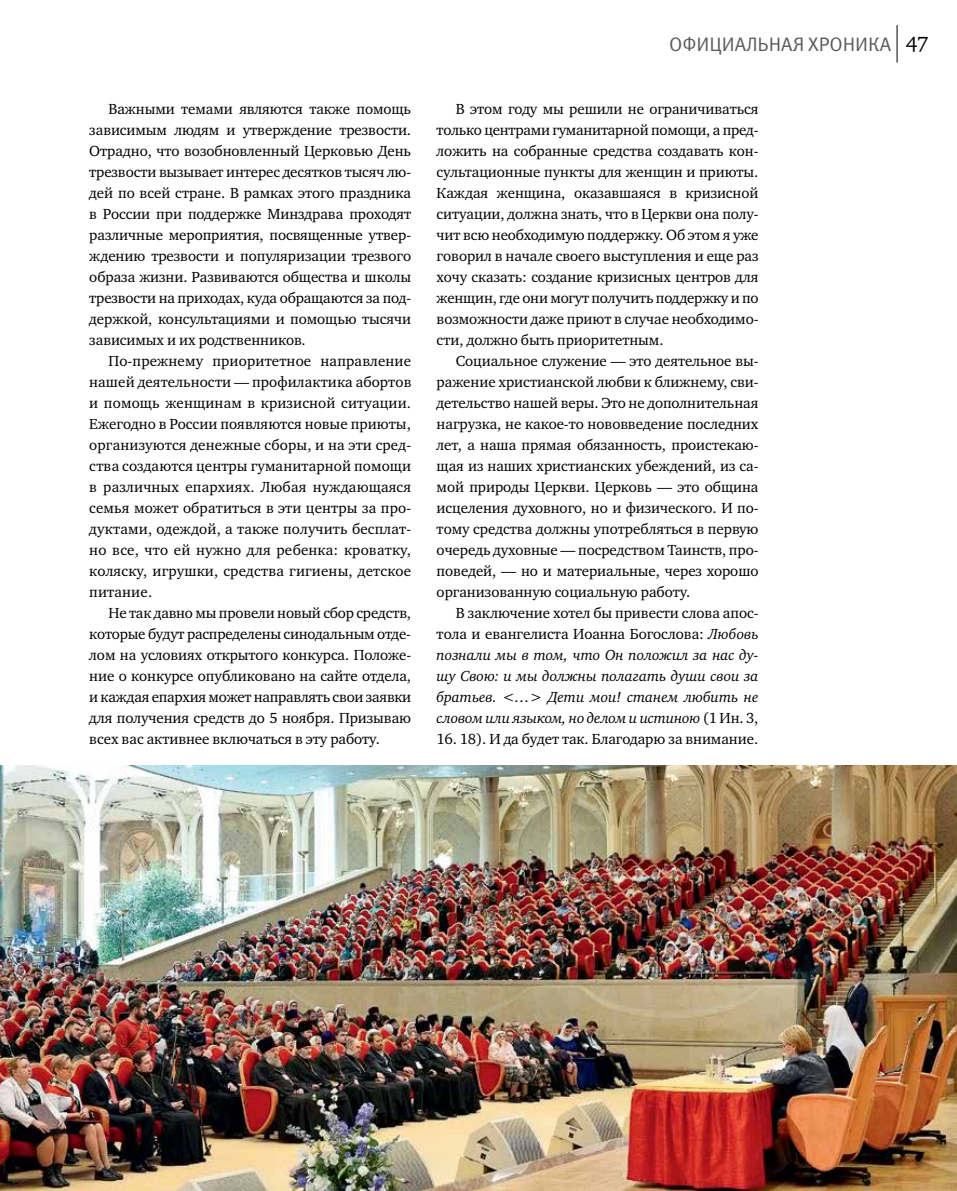
<style>
.page{position:relative;width:957px;height:1191px;background:#fff}
.page>*{position:absolute;margin:0;border:0;box-sizing:border-box;transform-origin:0 0}
.t1{font:19.5px "Meta Pro";letter-spacing:-.005em;color:#58595b}
.t2{font:15px/21px "Charter ITC";letter-spacing:-.005em;color:#000;text-align:justify}
.t3{font:italic 15px/21px "Charter ITC";letter-spacing:-.005em;color:#000;text-align:justify}
.s1{font-family:"Charter ITC";font-size:21px;color:#000}
.s2{font-style:normal}
</style>
<div class="page">
<hr style="left:896px;top:25px;width:1px;height:38px;background:#000">
<img style="left:0;top:765px;width:957px;height:426px">
<p class="t2" style="left:89px;top:98px;width:323px;text-indent:19px">Важными темами являются также помощь зависимым людям и утверждение трезвости.<br>Отрадно, что возобновленный Церковью День трезвости вызывает интерес десятков тысяч лю&shy;дей по всей стране. В рамках этого праздника в России при поддержке Минздрава проходят различные мероприятия, посвященные утвер&shy;ждению трезвости и популяризации трезвого образа жизни. Развиваются общества и школы трезвости на приходах, куда обращаются за под&shy;держкой, консультациями и помощью тысячи зависимых и их родственников.</p>
<p class="t2" style="left:89px;top:350px;width:323px;text-indent:19px">По-прежнему приоритетное направление нашей деятельности — профилактика абортов и помощь женщинам в кризисной ситуации.<br>Ежегодно в России появляются новые приюты, организуются денежные сборы, и на эти сред&shy;ства создаются центры гуманитарной помощи в различных епархиях. Любая нуждающаяся семья может обратиться в эти центры за про&shy;дуктами, одеждой, а также получить бесплат&shy;но все, что ей нужно для ребенка: кроватку, коляску, игрушки, средства гигиены, детское питание.</p>
<p class="t2" style="left:89px;top:602px;width:323px;text-indent:19px">Не так давно мы провели новый сбор средств, которые будут распределены синодальным отде&shy;лом на условиях открытого конкурса. Положе&shy;ние о конкурсе опубликовано на сайте отдела, и каждая епархия может направлять свои заявки для получения средств до 5 ноября. Призываю всех вас активнее включаться в эту работу.</p>
<h1 class="t1" style="left:669px;top:32px;width:261px">ОФИЦИАЛЬНАЯ ХРОНИКА <span class="s1">47</span></h1>
<p class="t2" style="left:437px;top:98px;width:323px;text-indent:19px">В этом году мы решили не ограничиваться только центрами гуманитарной помощи, а пред&shy;ложить на собранные средства создавать кон&shy;сультационные пункты для женщин и приюты.<br>Каждая женщина, оказавшаяся в кризисной ситуации, должна знать, что в Церкви она полу&shy;чит всю необходимую поддержку. Об этом я уже говорил в начале своего выступления и еще раз хочу сказать: создание кризисных центров для женщин, где они могут получить поддержку и по возможности даже приют в случае необходимо&shy;сти, должно быть приоритетным.</p>
<p class="t2" style="left:437px;top:350px;width:323px;text-indent:19px">Социальное служение — это деятельное вы&shy;ражение христианской любви к ближнему, сви&shy;детельство нашей веры. Это не дополнительная нагрузка, не какое-то нововведение последних лет, а наша прямая обязанность, проистекаю&shy;щая из наших христианских убеждений, из са&shy;мой природы Церкви. Церковь — это община исцеления духовного, но и физического. И по&shy;тому средства должны употребляться в первую очередь духовные — посредством Таинств, про&shy;поведей, — но и материальные, через хорошо организованную социальную работу.</p>
<p class="t3" style="left:437px;top:602px;width:323px;text-indent:19px"><span class="s2">В заключение хотел бы привести слова апос&shy;тола и евангелиста Иоанна Богослова:</span> Любовь познали мы в том, что Он положил за нас ду&shy;шу Свою: и мы должны полагать души свои за братьев. &lt;…&gt; Дети мои! станем любить не словом или языком, но делом и истиною <span class="s2">(1 Ин. 3,</span></p>
<p class="t2" style="left:437px;top:728px;width:323px">16. 18). И да будет так. Благодарю за внимание.</p>
</div>
